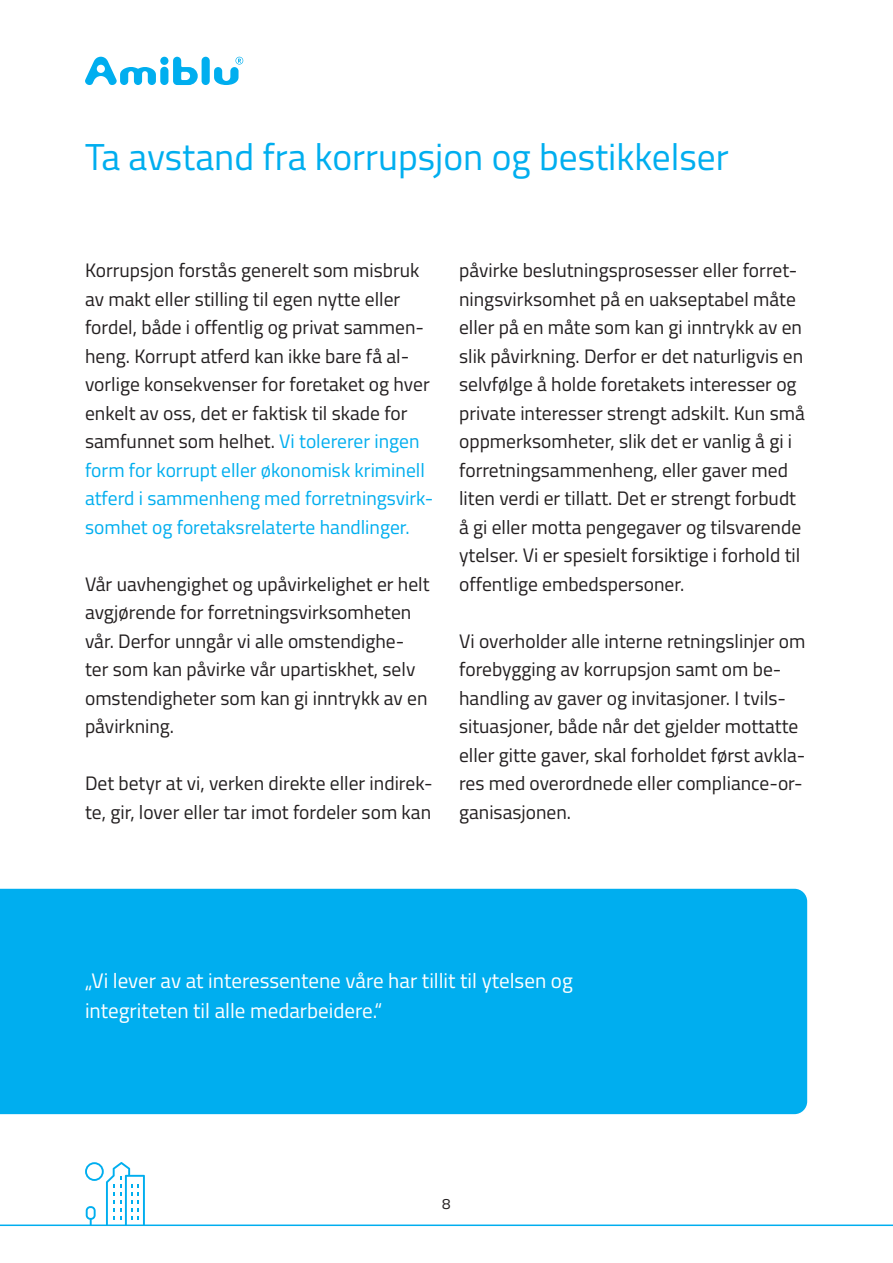
<style>
.page{position:relative;width:893px;height:1263px;background:#fff}
.page>*{position:absolute;margin:0;border:0;box-sizing:border-box;transform-origin:0 0}
.t1{font:37.5px "Titillium Web";color:#00aeef}
.t2{font:21px/30px "Titillium Web";color:#fff}
.t3{font:19.5px/28.5px "Titillium Web";color:#231f20}
.t4{font:15px "Titillium Web";color:#231f20}
.s1{color:#00aeef}
</style>
<div class="page">
<div style="left:0;top:889px;width:807px;height:225px;background:#00aeef"></div>
<svg style="left:85px;top:1162px;width:60px;height:62px"></svg>
<div style="left:202px;top:57px;width:8px;height:28px;background:#00aeef;border-radius:4px"></div>
<div style="left:160px;top:57px;width:8px;height:8px;background:#00aeef;border-radius:50%"></div>
<div style="left:160px;top:67px;width:8px;height:18px;background:#00aeef;border-radius:4px"></div>
<svg style="left:173px;top:57px;width:25px;height:28px"></svg>
<svg style="left:85px;top:57px;width:71px;height:28px"></svg>
<svg style="left:214px;top:57px;width:29px;height:28px"></svg>
<hr style="left:0;top:1224px;width:893px;height:2px;background:#00aeef">
<h1 class="t1" style="left:85px;top:129px;width:645px">Ta avstand fra korrupsjon og bestikkelser</h1>
<p class="t3" style="left:85px;top:255px;width:350px">Korrupsjon forstås generelt som misbruk av makt eller stilling til egen nytte eller fordel, både i offentlig og privat sammen&shy;heng. Korrupt atferd kan ikke bare få al&shy;vorlige konsekvenser for foretaket og hver enkelt av oss, det er faktisk til skade for samfunnet som helhet. <span class="s1">Vi tolererer ingen form for korrupt eller økonomisk kriminell atferd i sammenheng med forretningsvirk&shy;somhet og foretaksrelaterte handlinger.</span></p>
<p class="t3" style="left:85px;top:569px;width:346px">Vår uavhengighet og upåvirkelighet er helt avgjørende for forretningsvirksomheten vår. Derfor unngår vi alle omstendighe&shy;ter som kan påvirke vår upartiskhet, selv omstendigheter som kan gi inntrykk av en påvirkning.</p>
<p class="t3" style="left:85px;top:768px;width:349px">Det betyr at vi, verken direkte eller indirek&shy;te, gir, lover eller tar imot fordeler som kan</p>
<p class="t3" style="left:459px;top:255px;width:347px">påvirke beslutningsprosesser eller forret&shy;ningsvirksomhet på en uakseptabel måte eller på en måte som kan gi inntrykk av en slik påvirkning. Derfor er det naturligvis en selvfølge å holde foretakets interesser og private interesser strengt adskilt. Kun små oppmerksomheter, slik det er vanlig å gi i forretningsammenheng, eller gaver med liten verdi er tillatt. Det er strengt forbudt å gi eller motta pengegaver og tilsvarende ytelser. Vi er spesielt forsiktige i forhold til offentlige embedspersoner.</p>
<p class="t3" style="left:459px;top:626px;width:348px">Vi overholder alle interne retningslinjer om forebygging av korrupsjon samt om be&shy;handling av gaver og invitasjoner. I tvils&shy;situasjoner, både når det gjelder mottatte eller gitte gaver, skal forholdet først avkla&shy;res med overordnede eller compliance-or&shy;ganisasjonen.</p>
<p class="t2" style="left:85px;top:964px;width:489px">„Vi lever av at interessentene våre har tillit til ytelsen og integriteten til alle medarbeidere.“</p>
<p class="t4" style="left:442px;top:1192px;width:10px">8</p>
</div>
